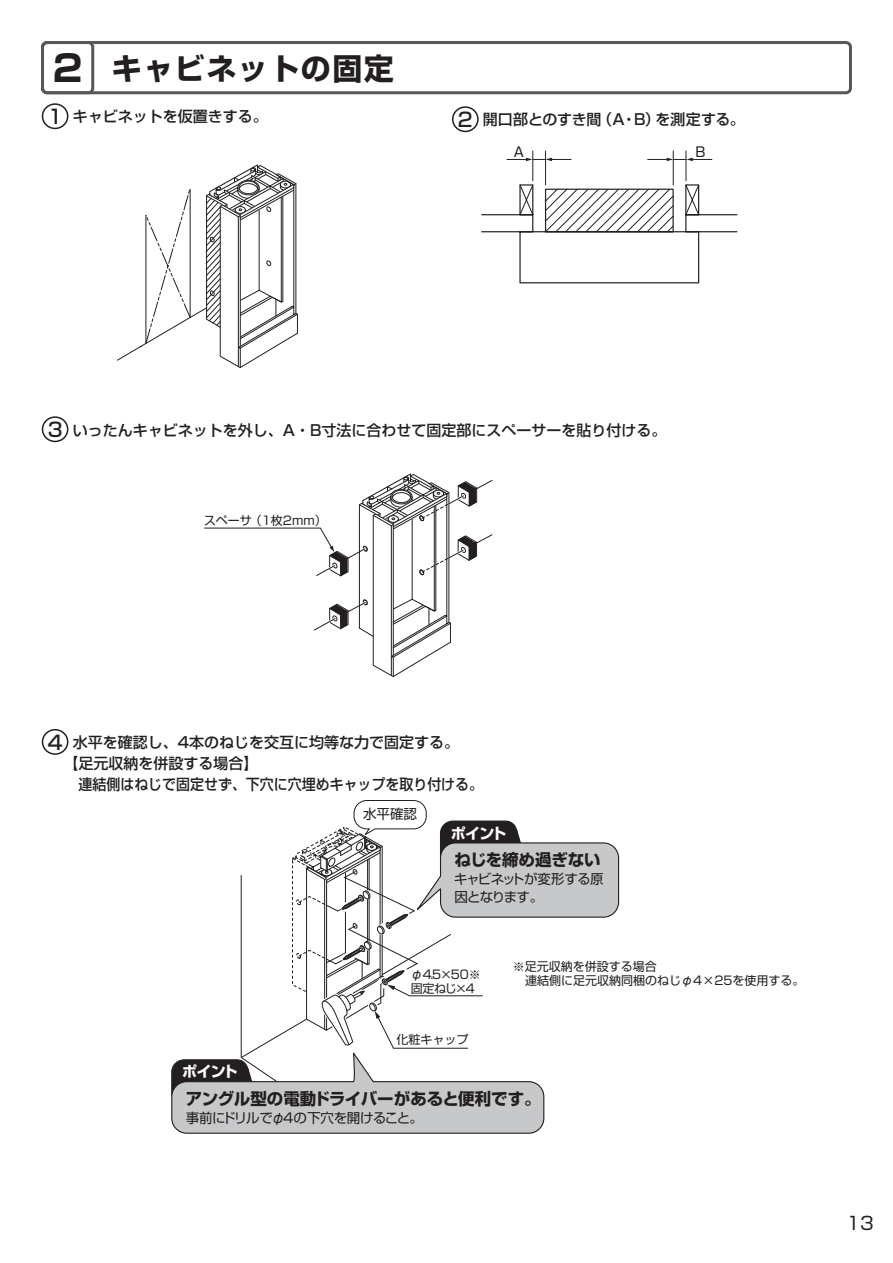
<style>
.page{position:relative;width:893px;height:1263px;background:#fff}
.page>*{position:absolute;margin:0;border:0;box-sizing:border-box;transform-origin:0 0}
.t1{font:700 30px "Shin Go Pro";letter-spacing:.05em;color:#231f20}
.t2{font:500 19.5px "Shin Go Pro";color:#231f20}
.t3{font:18px "Shin Go Pro";color:#231f20}
.t4{font:700 16.5px "Shin Go Pro";letter-spacing:-.005em;color:#231f20}
.t5{font:500 15px/20.7px "Shin Go Pro";color:#231f20}
.t6{font:500 15px "Shin Go Pro";color:#231f20;scale:.93 1}
.t7{font:700 15px "Shin Go Pro";letter-spacing:-.045em;color:#fff}
.t8{font:13.5px/18px "Shin Go Pro";letter-spacing:-.05em;color:#231f20}
.t9{font:13.5px "Shin Go";color:#231f20}
.t10{font:12px/13.5px "Shin Go";color:#231f20}
.t11{font:12px "Shin Go Pro";color:#231f20}
.s1{font-size:36.45px}
.s2{font-size:19.5px}
</style>
<div class="page">
<svg style="left:481px;top:184px;width:257px;height:100px"></svg>
<hr style="left:545px;top:151px;width:1px;height:34px;background:#231f20">
<hr style="left:532px;top:151px;width:1px;height:30px;background:#231f20">
<svg style="left:507px;top:158px;width:64px;height:3px"></svg>
<hr style="left:673px;top:151px;width:1px;height:34px;background:#231f20">
<hr style="left:686px;top:151px;width:1px;height:30px;background:#231f20">
<svg style="left:648px;top:158px;width:64px;height:3px"></svg>
<svg style="left:117px;top:164px;width:181px;height:204px"></svg>
<svg style="left:204px;top:473px;width:289px;height:204px"></svg>
<hr style="left:359px;top:505px;width:1px;height:123px;background:#231f20">
<div style="left:42px;top:103px;width:26px;height:26px;border:2px solid #231f20;border-radius:50%"></div>
<div style="left:42px;top:416px;width:26px;height:26px;border:2px solid #231f20;border-radius:50%"></div>
<div style="left:452px;top:106px;width:27px;height:26px;border:2px solid #231f20;border-radius:50%"></div>
<div style="left:41px;top:41px;width:811px;height:53px;border:3px solid #57585a;border-radius:5px"></div>
<div style="left:41px;top:41px;width:53px;height:53px;border:3px solid #57585a;border-radius:5px"></div>
<div style="left:42px;top:729px;width:26px;height:26px;border:2px solid #231f20;border-radius:50%"></div>
<svg style="left:171px;top:800px;width:449px;height:334px"></svg>
<h1 class="t1" style="left:53px;top:45px;width:342px"><span class="s1">2</span> キャビネットの固定</h1>
<p class="t5" style="left:48px;top:105px;width:222px"><span class="s2">1</span> キャビネットを仮置きする。</p>
<p class="t5" style="left:458px;top:108px;width:288px"><span class="s2">2</span> 開口部とのすき間（A・B）を測定する。</p>
<p class="t9" style="left:514px;top:143px;width:12px">A</p>
<p class="t9" style="left:696px;top:143px;width:12px">B</p>
<h2 class="t2" style="left:48px;top:414px;width:16px">3</h2>
<p class="t5" style="left:73px;top:418px;width:595px">いったんキャビネットを外し、A・B寸法に合わせて固定部にスペーサーを貼り付ける。</p>
<p class="t11" style="left:204px;top:510px;width:124px">スペーサ （1枚2mm）</p>
<p class="t5" style="left:64px;top:730px;width:397px;text-indent:-16px"><span class="s2">4</span> 水平を確認し、4本のねじを交互に均等な力で固定する。【足元収納を併設する場合】</p>
<p class="t6" style="left:79px;top:772px;width:436px">連結側はねじで固定せず、下穴に穴埋めキャップを取り付ける。</p>
<p class="t8" style="left:363px;top:803px;width:55px">水平確認</p>
<p class="t7" style="left:451px;top:821px;width:57px">ポイント</p>
<p class="t4" style="left:454px;top:847px;width:148px">ねじを締め過ぎない</p>
<p class="t8" style="left:454px;top:868px;width:151px">キャビネットが変形する原因となります。</p>
<p class="t10" style="left:411px;top:967px;width:72px">φ4.5×50※固定ねじ×4</p>
<p class="t10" style="left:397px;top:1032px;width:73px">化粧キャップ</p>
<p class="t10" style="left:513px;top:959px;width:145px">※足元収納を併設する場合</p>
<p class="t10" style="left:525px;top:973px;width:281px">連結側に足元収納同梱のねじφ4×25を使用する。</p>
<p class="t7" style="left:182px;top:1060px;width:57px">ポイント</p>
<p class="t4" style="left:186px;top:1085px;width:357px">アングル型の電動ドライバーがあると便利です。</p>
<p class="t8" style="left:186px;top:1107px;width:239px">事前にドリルでφ4の下穴を開けること。</p>
<p class="t3" style="left:846px;top:1208px;width:29px">13</p>
</div>
